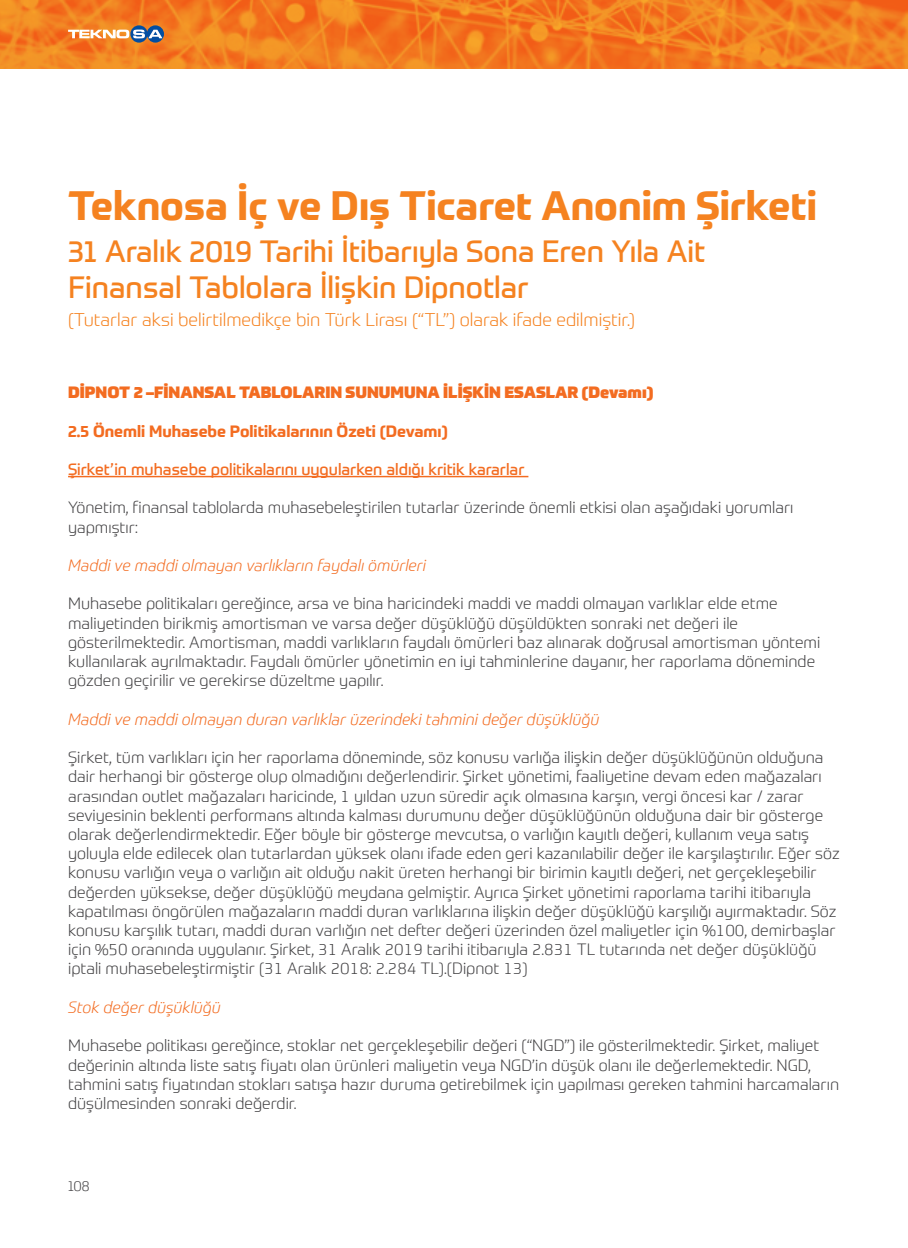
<style>
.page{position:relative;width:908px;height:1248px;background:#fff}
.page>*{position:absolute;margin:0;border:0;box-sizing:border-box;transform-origin:0 0}
.t1{font:700 40px "Prometo";color:#f58220}
.t2{font:30px/36px "Prometo";color:#f58220}
.t3{font:300 18px "Prometo";color:#f58220}
.t4{font:300 16px/19.2px "Prometo";color:#414042}
.t5{font:italic 300 16px "Prometo";color:#f36c21}
.t6{font:16px "Prometo";color:#f36c21}
.t7{font:900 16px "Prometo";color:#f36c21}
.t8{font:700 16px "Prometo";color:#f36c21}
.t9{font:300 14px "Prometo";color:#414042}
</style>
<div class="page">
<svg style="left:0;top:0;width:907px;height:68px;background:#f27c20"></svg>
<svg style="left:147px;top:25px;width:17px;height:18px"></svg>
<svg style="left:130px;top:25px;width:18px;height:18px"></svg>
<svg style="left:68px;top:30px;width:94px;height:8px"></svg>
<hr style="left:68px;top:476px;width:460px;height:1px;background:#f36c21">
<h1 class="t1" style="left:68px;top:180px;width:750px">Teknosa İç ve Dış Ticaret Anonim Şirketi</h1>
<h2 class="t2" style="left:68px;top:233px;width:638px">31 Aralık 2019 Tarihi İtibarıyla Sona Eren Yıla Ait<br>Finansal Tablolara İlişkin Dipnotlar</h2>
<p class="t3" style="left:68px;top:308px;width:568px">(Tutarlar aksi belirtilmedikçe bin Türk Lirası (“TL”) olarak ifade edilmiştir.)</p>
<p class="t7" style="left:68px;top:382px;width:586px">DİPNOT 2 –FİNANSAL TABLOLARIN SUNUMUNA İLİŞKİN ESASLAR (Devamı)</p>
<p class="t8" style="left:68px;top:421px;width:381px">2.5 Önemli Muhasebe Politikalarının Özeti (Devamı)</p>
<p class="t6" style="left:68px;top:459px;width:457px">Şirket’in muhasebe politikalarını uygularken aldığı kritik kararlar</p>
<p class="t4" style="left:68px;top:498px;width:726px">Yönetim, finansal tablolarda muhasebeleştirilen tutarlar üzerinde önemli etkisi olan aşağıdaki yorumları yapmıştır:</p>
<p class="t5" style="left:68px;top:555px;width:359px">Maddi ve maddi olmayan varlıkların faydalı ömürleri</p>
<p class="t4" style="left:68px;top:594px;width:753px">Muhasebe politikaları gereğince, arsa ve bina haricindeki maddi ve maddi olmayan varlıklar elde etme maliyetinden birikmiş amortisman ve varsa değer düşüklüğü düşüldükten sonraki net değeri ile gösterilmektedir. Amortisman, maddi varlıkların faydalı ömürleri baz alınarak doğrusal amortisman yöntemi kullanılarak ayrılmaktadır. Faydalı ömürler yönetimin en iyi tahminlerine dayanır, her raporlama döneminde gözden geçirilir ve gerekirse düzeltme yapılır.</p>
<p class="t5" style="left:68px;top:709px;width:532px">Maddi ve maddi olmayan duran varlıklar üzerindeki tahmini değer düşüklüğü</p>
<p class="t4" style="left:68px;top:747px;width:772px">Şirket, tüm varlıkları için her raporlama döneminde, söz konusu varlığa ilişkin değer düşüklüğünün olduğuna dair herhangi bir gösterge olup olmadığını değerlendirir. Şirket yönetimi, faaliyetine devam eden mağazaları arasından outlet mağazaları haricinde, 1 yıldan uzun süredir açık olmasına karşın, vergi öncesi kar / zarar seviyesinin beklenti performans altında kalması durumunu değer düşüklüğünün olduğuna dair bir gösterge olarak değerlendirmektedir. Eğer böyle bir gösterge mevcutsa, o varlığın kayıtlı değeri, kullanım veya satış yoluyla elde edilecek olan tutarlardan yüksek olanı ifade eden geri kazanılabilir değer ile karşılaştırılır. Eğer söz konusu varlığın veya o varlığın ait olduğu nakit üreten herhangi bir birimin kayıtlı değeri, net gerçekleşebilir değerden yüksekse, değer düşüklüğü meydana gelmiştir. Ayrıca Şirket yönetimi raporlama tarihi itibarıyla kapatılması öngörülen mağazaların maddi duran varlıklarına ilişkin değer düşüklüğü karşılığı ayırmaktadır. Söz konusu karşılık tutarı, maddi duran varlığın net defter değeri üzerinden özel maliyetler için %100, demirbaşlar için %50 oranında uygulanır. Şirket, 31 Aralık 2019 tarihi itibarıyla 2.831 TL tutarında net değer düşüklüğü iptali muhasebeleştirmiştir (31 Aralık 2018: 2.284 TL).(Dipnot 13)</p>
<p class="t5" style="left:68px;top:997px;width:154px">Stok değer düşüklüğü</p>
<p class="t4" style="left:68px;top:1035px;width:772px">Muhasebe politikası gereğince, stoklar net gerçekleşebilir değeri (“NGD”) ile gösterilmektedir. Şirket, maliyet değerinin altında liste satış fiyatı olan ürünleri maliyetin veya NGD’in düşük olanı ile değerlemektedir. NGD, tahmini satış fiyatından stokları satışa hazır duruma getirebilmek için yapılması gereken tahmini harcamaların düşülmesinden sonraki değerdir.</p>
<p class="t9" style="left:68px;top:1177px;width:23px">108</p>
</div>
